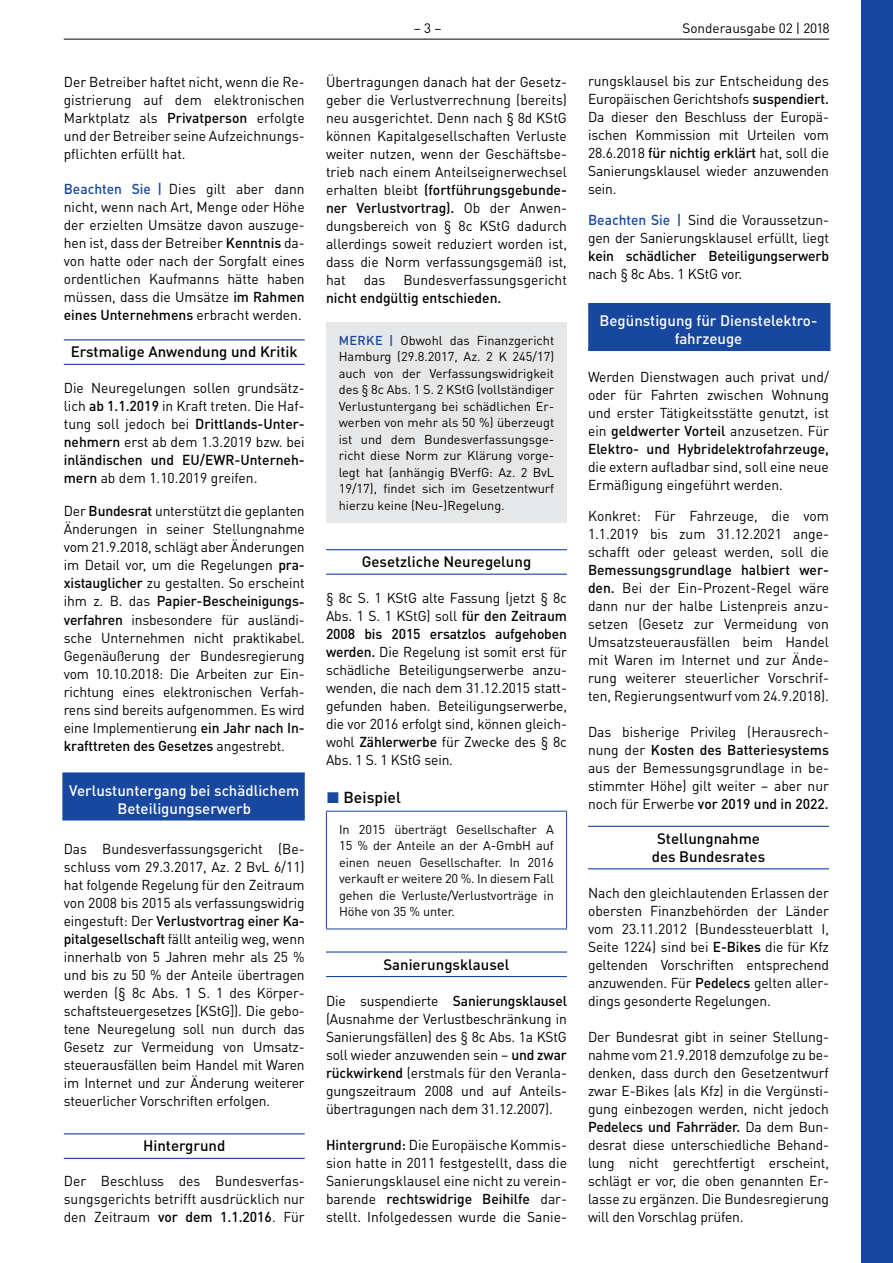
<style>
.page{position:relative;width:893px;height:1263px;background:#fff}
.page>*{position:absolute;margin:0;border:0;box-sizing:border-box;transform-origin:0 0}
.t1{font:500 15.75px "DIN Pro";letter-spacing:.005em;color:#000}
.t2{font:500 15px/18px "DIN Pro";color:#000;text-align:center}
.t3{font:500 15px/18px "DIN Pro";color:#fff;text-align:center}
.t4{font:14.25px/18px "DIN Pro";letter-spacing:-.01em;color:#000;text-align:justify}
.t5{font:500 14.25px "DIN Pro";letter-spacing:-.01em;color:#000}
.t6{font:13.5px "DIN Pro";color:#000}
.t7{font:12.75px/16.5px "DIN Pro";letter-spacing:-.01em;color:#000;text-align:justify}
.s1{font-weight:500}
.s2{font-weight:500;color:#17479e}
.s3{color:#17479e}
</style>
<div class="page">
<hr style="left:64px;top:39px;width:765px;height:1px;background:#000">
<div style="left:588px;top:303px;width:242px;height:48px;background:#17479e"></div>
<div style="left:62px;top:772px;width:243px;height:48px;background:#17479e;border:2px solid #17479e"></div>
<hr style="left:64px;top:339px;width:241px;height:1px;background:#17479e">
<hr style="left:64px;top:364px;width:241px;height:1px;background:#17479e">
<hr style="left:64px;top:773px;width:241px;height:1px;background:#17479e">
<hr style="left:64px;top:816px;width:241px;height:1px;background:#17479e">
<hr style="left:64px;top:1133px;width:241px;height:1px;background:#17479e">
<hr style="left:64px;top:1158px;width:241px;height:1px;background:#17479e">
<hr style="left:326px;top:549px;width:241px;height:1px;background:#17479e">
<hr style="left:326px;top:574px;width:241px;height:1px;background:#17479e">
<hr style="left:326px;top:951px;width:241px;height:1px;background:#17479e">
<hr style="left:326px;top:976px;width:241px;height:1px;background:#17479e">
<div style="left:326px;top:322px;width:241px;height:201px;background:#e6e7e8"></div>
<hr style="left:326px;top:811px;width:241px;height:1px;background:#17479e">
<hr style="left:326px;top:811px;width:1px;height:117px;background:#17479e">
<hr style="left:566px;top:811px;width:1px;height:117px;background:#17479e">
<hr style="left:326px;top:928px;width:241px;height:1px;background:#17479e">
<hr style="left:588px;top:826px;width:241px;height:1px;background:#17479e">
<hr style="left:588px;top:868px;width:241px;height:1px;background:#17479e">
<div style="left:861px;top:0;width:32px;height:1263px;background:#17479e"></div>
<p class="t4" style="left:64px;top:73px;width:242px">Der Betreiber haftet nicht, wenn die Re&shy;gistrierung auf dem elektronischen Marktplatz als <span class="s1">Privatperson</span> erfolgte und der Betreiber seine Aufzeichnungs&shy;pflichten erfüllt hat.</p>
<p class="t4" style="left:64px;top:179px;width:242px"><span class="s2">Beachten Sie |</span> Dies gilt aber dann nicht, wenn nach Art, Menge oder Höhe der erzielten Umsätze davon auszuge&shy;hen ist, dass der Betreiber <span class="s1">Kenntnis</span> da&shy;von hatte oder nach der Sorgfalt eines ordentlichen Kaufmanns hätte haben müssen, dass die Umsätze <span class="s1">im Rahmen eines Unternehmens</span> erbracht werden.</p>
<p class="t2" style="left:71px;top:342px;width:228px">Erstmalige Anwendung und Kritik</p>
<p class="t4" style="left:64px;top:379px;width:242px">Die Neuregelungen sollen grundsätz&shy;lich <span class="s1">ab 1.1.2019</span> in Kraft treten. Die Haf&shy;tung soll jedoch bei <span class="s1">Drittlands-Unter&shy;nehmern</span> erst ab dem 1.3.2019 bzw. bei <span class="s1">inländischen und EU/EWR-Unterneh&shy;mern</span> ab dem 1.10.2019 greifen.</p>
<p class="t4" style="left:64px;top:502px;width:242px">Der <span class="s1">Bundesrat</span> unterstützt die geplanten Änderungen in seiner Stellungnahme vom 21.9.2018, schlägt aber Änderungen im Detail vor, um die Regelungen <span class="s1">pra&shy;xistauglicher</span> zu gestalten. So erscheint ihm z. B. das <span class="s1">Papier-Bescheinigungs&shy;verfahren</span> insbesondere für ausländi&shy;sche Unternehmen nicht praktikabel.<br>Gegenäußerung der Bundesregierung vom 10.10.2018: Die Arbeiten zur Ein&shy;richtung eines elektronischen Verfah&shy;rens sind bereits aufgenommen. Es wird eine Implementierung <span class="s1">ein Jahr nach In&shy;krafttreten des Gesetzes</span> angestrebt.</p>
<p class="t3" style="left:69px;top:781px;width:232px">Verlustuntergang bei schädlichem<br>Beteiligungserwerb</p>
<p class="t4" style="left:64px;top:840px;width:242px">Das Bundesverfassungsgericht (Be&shy;schluss vom 29.3.2017, Az. 2 BvL 6/11) hat folgende Regelung für den Zeitraum von 2008 bis 2015 als verfassungswidrig eingestuft: Der <span class="s1">Verlustvortrag einer Ka&shy;pitalgesellschaft</span> fällt anteilig weg, wenn innerhalb von 5 Jahren mehr als 25 % und bis zu 50 % der Anteile übertragen werden (§ 8c Abs. 1 S. 1 des Körper&shy;schaftsteuergesetzes [KStG]). Die gebo&shy;tene Neuregelung soll nun durch das Gesetz zur Vermeidung von Umsatz&shy;steuerausfällen beim Handel mit Waren im Internet und zur Änderung weiterer steuerlicher Vorschriften erfolgen.</p>
<p class="t2" style="left:143px;top:1136px;width:84px">Hintergrund</p>
<p class="t4" style="left:64px;top:1171px;width:242px">Der Beschluss des Bundesverfas&shy;sungsgerichts betrifft ausdrücklich nur den Zeitraum <span class="s1">vor dem 1.1.2016</span>. Für</p>
<p class="t6" style="left:414px;top:19px;width:29px">– 3 –</p>
<p class="t6" style="left:682px;top:19px;width:149px">Sonderausgabe 02 | 2018</p>
<p class="t4" style="left:326px;top:73px;width:242px">Übertragungen danach hat der Gesetz&shy;geber die Verlustverrechnung (bereits) neu ausgerichtet. Denn nach § 8d KStG können Kapitalgesellschaften Verluste weiter nutzen, wenn der Geschäftsbe&shy;trieb nach einem Anteilseignerwechsel erhalten bleibt <span class="s1">(fortführungsgebunde&shy;ner Verlustvortrag).</span> Ob der Anwen&shy;dungsbereich von § 8c KStG dadurch allerdings soweit reduziert worden ist, dass die Norm verfassungsgemäß ist, hat</p>
<p class="t4" style="left:364px;top:271px;width:23px">das</p>
<p class="t4" style="left:403px;top:271px;width:165px">Bundesverfassungsgericht</p>
<p class="t5" style="left:326px;top:289px;width:177px">nicht endgültig entschieden.</p>
<p class="t7" style="left:339px;top:332px;width:217px"><span class="s2">MERKE |</span> Obwohl das Finanzgericht Hamburg (29.8.2017, Az. 2 K 245/17) auch von der Verfassungswidrigkeit des § 8c Abs. 1 S. 2 KStG (vollständiger Verlustuntergang bei schädlichen Er&shy;werben von mehr als 50 %) überzeugt ist und dem Bundesverfassungsge&shy;richt diese Norm zur Klärung vorge&shy;legt hat (anhängig BVerfG: Az. 2 BvL 19/17), findet sich im Gesetzentwurf hierzu keine (Neu-)Regelung.</p>
<p class="t2" style="left:362px;top:552px;width:171px">Gesetzliche Neuregelung</p>
<p class="t4" style="left:326px;top:588px;width:242px">§ 8c S. 1 KStG alte Fassung (jetzt § 8c Abs. 1 S. 1 KStG) soll <span class="s1">für den Zeitraum 2008 bis 2015 ersatzlos aufgehoben werden.</span> Die Regelung ist somit erst für schädliche Beteiligungserwerbe anzu&shy;wenden, die nach dem 31.12.2015 statt&shy;gefunden haben. Beteiligungserwerbe, die vor 2016 erfolgt sind, können gleich&shy;wohl <span class="s1">Zählerwerbe</span> für Zwecke des § 8c Abs. 1 S. 1 KStG sein.</p>
<p class="t1" style="left:326px;top:786px;width:76px"><span class="s3">◼</span> Beispiel</p>
<p class="t7" style="left:339px;top:820px;width:216px">In 2015 überträgt Gesellschafter A 15 % der Anteile an der A-GmbH auf einen neuen Gesellschafter. In 2016 verkauft er weitere 20 %. In diesem Fall gehen die Verluste/Verlustvorträge in Höhe von 35 % unter.</p>
<p class="t2" style="left:383px;top:954px;width:128px">Sanierungsklausel</p>
<p class="t4" style="left:326px;top:991px;width:242px">Die suspendierte <span class="s1">Sanierungsklausel </span>(Ausnahme der Verlustbeschränkung in Sanierungsfällen) des § 8c Abs. 1a KStG soll wieder anzuwenden sein – <span class="s1">und zwar rückwirkend</span> (erstmals für den Veranla&shy;gungszeitraum 2008 und auf Anteils&shy;übertragungen nach dem 31.12.2007).</p>
<p class="t4" style="left:326px;top:1135px;width:242px"><span class="s1">Hintergrund:</span> Die Europäische Kommis&shy;sion hatte in 2011 festgestellt, dass die Sanierungsklausel eine nicht zu verein&shy;barende <span class="s1">rechtswidrige Beihilfe</span> dar&shy;stellt. Infolgedessen wurde die Sanie-</p>
<p class="t4" style="left:588px;top:71px;width:242px;text-align:left">rungsklausel bis zur Entscheidung des Europäischen Gerichtshofs <span class="s1">suspendiert.<br></span>Da dieser den Beschluss der Europä&shy;ischen Kommission mit Urteilen vom 28.6.2018 <span class="s1">für nichtig erklärt</span> hat, soll die Sanierungsklausel wieder anzuwenden sein.</p>
<p class="t4" style="left:588px;top:211px;width:242px"><span class="s2">Beachten Sie |</span> Sind die Voraussetzun&shy;gen der Sanierungsklausel erfüllt, liegt</p>
<p class="t5" style="left:588px;top:247px;width:242px">kein schädlicher Beteiligungserwerb</p>
<p class="t4" style="left:588px;top:265px;width:156px">nach § 8c Abs. 1 KStG vor.</p>
<p class="t3" style="left:600px;top:311px;width:219px">Begünstigung für Dienstelektro&shy;fahrzeuge</p>
<p class="t4" style="left:588px;top:367px;width:242px">Werden Dienstwagen auch privat und/ oder für Fahrten zwischen Wohnung und erster Tätigkeitsstätte genutzt, ist ein <span class="s1">geldwerter Vorteil</span> anzusetzen. Für <span class="s1">Elektro- und Hybridelektrofahrzeuge,</span></p>
<p class="t4" style="left:588px;top:457px;width:242px">die extern aufladbar sind, soll eine neue<br>Ermäßigung eingeführt werden.</p>
<p class="t4" style="left:588px;top:507px;width:242px">Konkret: Für Fahrzeuge, die vom 1.1.2019 bis zum 31.12.2021 ange&shy;schafft oder geleast werden, soll die</p>
<p class="t4" style="left:588px;top:561px;width:242px"><span class="s1">Bemessungsgrundlage halbiert wer&shy;den.</span> Bei der Ein-Prozent-Regel wäre dann nur der halbe Listenpreis anzu&shy;setzen (Gesetz zur Vermeidung von Umsatzsteuerausfällen beim Handel mit Waren im Internet und zur Ände&shy;rung weiterer steuerlicher Vorschrif&shy;ten, Regierungsentwurf vom 24.9.2018).</p>
<p class="t4" style="left:588px;top:723px;width:242px">Das bisherige Privileg (Herausrech&shy;nung der <span class="s1">Kosten des Batteriesystems </span>aus der Bemessungsgrundlage in be&shy;stimmter Höhe) gilt weiter – aber nur noch für Erwerbe <span class="s1">vor 2019 und in 2022.</span></p>
<p class="t2" style="left:652px;top:829px;width:115px">Stellungnahme des Bundesrates</p>
<p class="t4" style="left:588px;top:883px;width:242px">Nach den gleichlautenden Erlassen der obersten Finanzbehörden der Länder vom 23.11.2012 (Bundessteuerblatt I, Seite 1224) sind bei <span class="s1">E-Bikes</span> die für Kfz geltenden Vorschriften entsprechend anzuwenden. Für <span class="s1">Pedelecs</span> gelten aller&shy;dings gesonderte Regelungen.</p>
<p class="t4" style="left:588px;top:1027px;width:242px">Der Bundesrat gibt in seiner Stellung&shy;nahme vom 21.9.2018 demzufolge zu be&shy;denken, dass durch den Gesetzentwurf zwar E-Bikes (als Kfz) in die Vergünsti&shy;gung einbezogen werden, nicht jedoch <span class="s1">Pedelecs und Fahrräder.</span> Da dem Bun&shy;desrat diese unterschiedliche Behand&shy;lung nicht gerechtfertigt erscheint, schlägt er vor, die oben genannten Er&shy;lasse zu ergänzen. Die Bundesregierung will den Vorschlag prüfen.</p>
</div>
